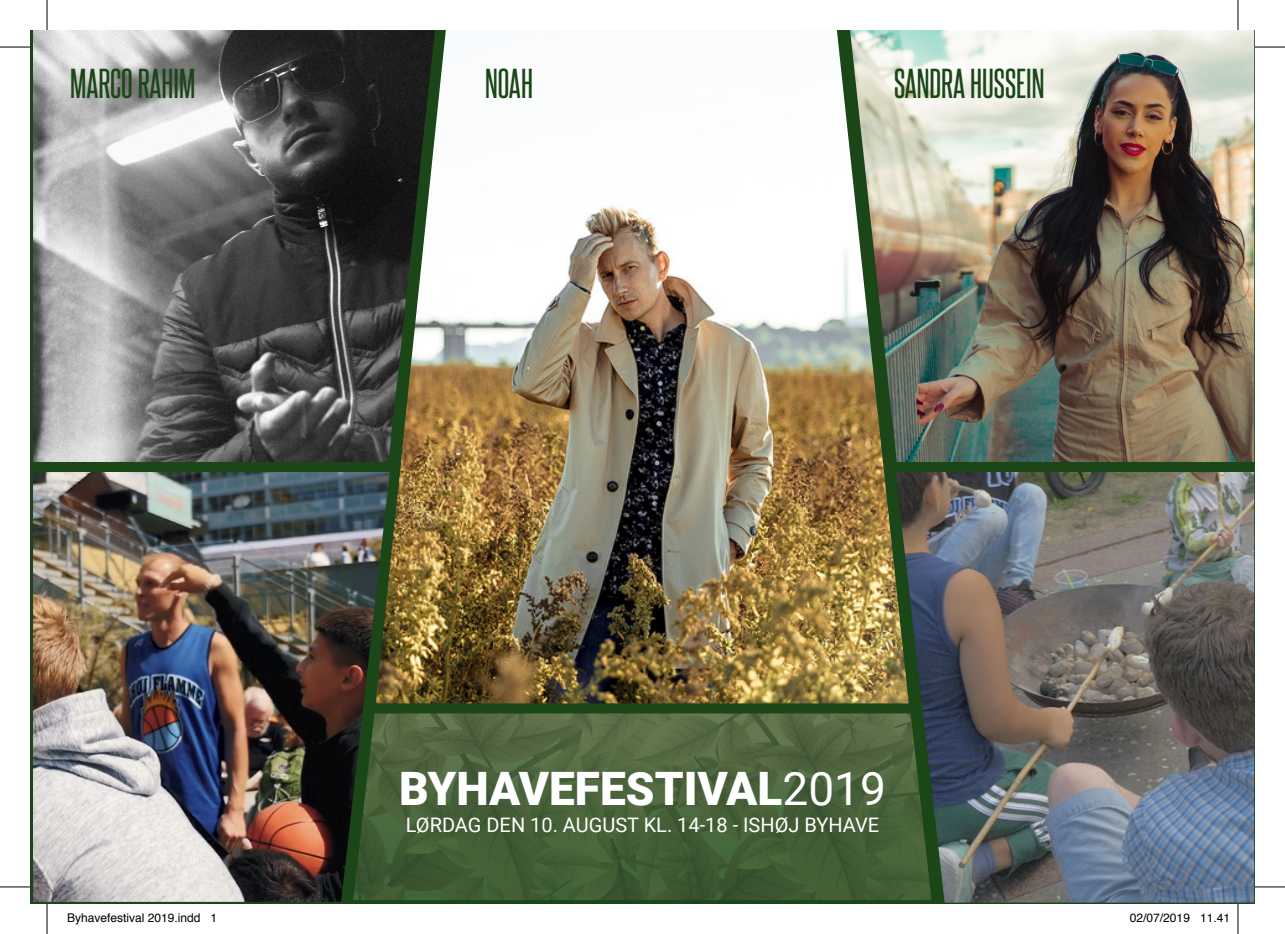
<style>
.page{position:relative;width:1285px;height:934px;background:#fff}
.page>*{position:absolute;margin:0;border:0;box-sizing:border-box;transform-origin:0 0}
.t1{font:900 46px "Roboto";color:#fff}
.t2{font:36px "Steelfish Rg";color:#1a4618}
.t3{font:20px "Roboto";color:#fff}
.t4{font:12px "Helvetica";color:#000}
.s1{font-weight:400}
</style>
<div class="page">
<img style="left:407px;top:205px;width:471px;height:492px">
<svg style="left:30px;top:30px;width:422px;height:448px;background:#72726f"></svg>
<img style="left:30px;top:457px;width:377px;height:446px">
<img style="left:878px;top:478px;width:377px;height:425px">
<svg style="left:336px;top:697px;width:612px;height:206px;background:#445c36"></svg>
<img style="left:833px;top:30px;width:422px;height:448px">
<hr style="left:0;top:47px;width:30px;height:1px;background:#000">
<hr style="left:1255px;top:47px;width:30px;height:1px;background:#000">
<hr style="left:0;top:886px;width:30px;height:1px;background:#000">
<hr style="left:1255px;top:886px;width:30px;height:1px;background:#000">
<hr style="left:47px;top:0;width:1px;height:30px;background:#000">
<hr style="left:47px;top:903px;width:1px;height:30px;background:#000">
<hr style="left:1237px;top:0;width:1px;height:30px;background:#000">
<hr style="left:1237px;top:903px;width:1px;height:30px;background:#000">
<h2 class="t2" style="left:70px;top:61px;width:127px">MARCO RAHIM</h2>
<h2 class="t2" style="left:485px;top:61px;width:49px">NOAH</h2>
<h2 class="t2" style="left:894px;top:61px;width:152px">SANDRA HUSSEIN</h2>
<h1 class="t1" style="left:399px;top:755px;width:488px">BYHAVEFESTIVAL<span class="s1">2019</span></h1>
<h3 class="t3" style="left:406px;top:810px;width:475px">LØRDAG DEN 10. AUGUST KL. 14-18 - ISHØJ BYHAVE</h3>
<p class="t4" style="left:67px;top:908px;width:152px">Byhavefestival 2019.indd 1</p>
<p class="t4" style="left:1130px;top:908px;width:102px">02/07/2019 11.41</p>
</div>
